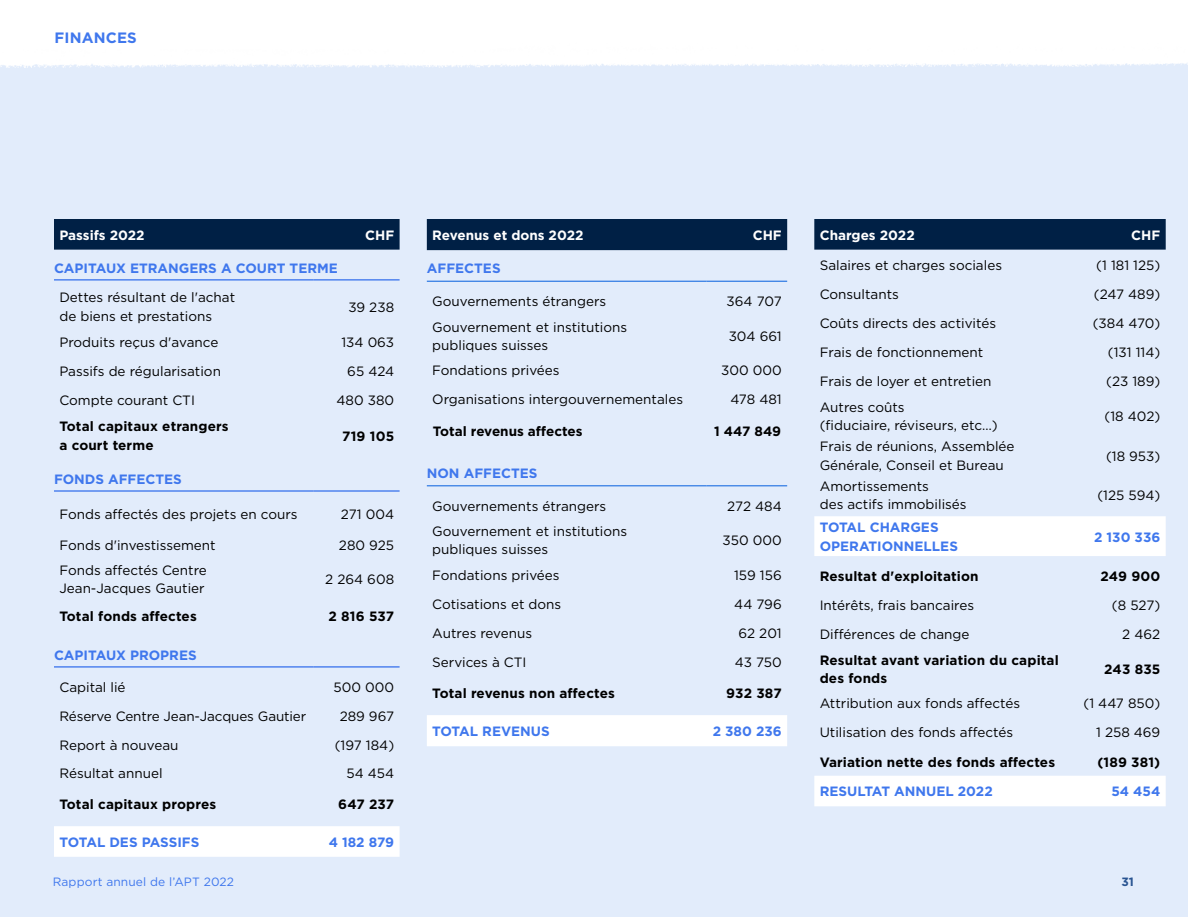
<style>
.page{position:relative;width:1188px;height:918px;background:#fff}
.page>*{position:absolute;margin:0;border:0;box-sizing:border-box;transform-origin:0 0}
.t1{font:700 15px "Gotham";letter-spacing:.01em;color:#3f77ed}
.t2{font:13.5px/18.1px "Gotham";color:#000}
.t3{font:700 13.5px/18.1px "Gotham";letter-spacing:.01em;color:#000}
.t4{font:700 13.5px/18.1px "Gotham";color:#3f77ed}
.t5{font:700 13.5px "Gotham";color:#fff}
.t6{font:12px "Gotham";letter-spacing:.01em;color:#3f77ed}
.t7{font:700 12px "Gotham";color:#285391}
</style>
<div class="page">
<div style="left:0;top:0;width:1188px;height:916px;background:#e2ecfb"></div>
<div style="left:0;top:0;width:1188px;height:68px;background:#fff"></div>
<div style="left:427px;top:219px;width:360px;height:31px;background:#002045"></div>
<div style="left:427px;top:715px;width:360px;height:31px;background:#fff"></div>
<hr style="left:427px;top:281px;width:279px;height:1px;background:#3f84e6">
<hr style="left:706px;top:281px;width:81px;height:1px;background:#3f84e6">
<hr style="left:427px;top:485px;width:279px;height:1px;background:#3f84e6">
<hr style="left:706px;top:485px;width:81px;height:1px;background:#3f84e6">
<div style="left:814px;top:219px;width:352px;height:31px;background:#002045"></div>
<svg style="left:814px;top:516px;width:352px;height:290px"></svg>
<div style="left:54px;top:219px;width:346px;height:31px;background:#002045"></div>
<div style="left:54px;top:826px;width:346px;height:31px;background:#fff"></div>
<hr style="left:54px;top:279px;width:259px;height:2px;background:#3f77ed">
<hr style="left:313px;top:279px;width:87px;height:2px;background:#3f77ed">
<hr style="left:54px;top:666px;width:259px;height:2px;background:#3f77ed">
<hr style="left:313px;top:666px;width:87px;height:2px;background:#3f77ed">
<hr style="left:54px;top:490px;width:259px;height:2px;background:#3f77ed">
<hr style="left:313px;top:490px;width:87px;height:2px;background:#3f77ed">
<p class="t1" style="left:55px;top:27px;width:84px">FINANCES</p>
<p class="t5" style="left:59px;top:226px;width:87px">Passifs 2022</p>
<p class="t5" style="left:365px;top:226px;width:31px">CHF</p>
<p class="t4" style="left:54px;top:259px;width:285px">CAPITAUX ETRANGERS A COURT TERME</p>
<p class="t2" style="left:59px;top:288px;width:177px">Dettes résultant de l'achat de biens et prestations</p>
<p class="t2" style="left:348px;top:297px;width:47px">39 238</p>
<p class="t2" style="left:59px;top:333px;width:160px">Produits reçus d'avance</p>
<p class="t2" style="left:341px;top:333px;width:54px">134 063</p>
<p class="t2" style="left:59px;top:362px;width:163px">Passifs de régularisation</p>
<p class="t2" style="left:347px;top:362px;width:48px">65 424</p>
<p class="t2" style="left:59px;top:391px;width:137px">Compte courant CTI</p>
<p class="t2" style="left:337px;top:391px;width:59px">480 380</p>
<p class="t3" style="left:59px;top:418px;width:171px">Total capitaux etrangers a court terme</p>
<p class="t3" style="left:342px;top:427px;width:54px">719 105</p>
<p class="t4" style="left:54px;top:470px;width:129px">FONDS AFFECTES</p>
<p class="t2" style="left:59px;top:505px;width:240px">Fonds affectés des projets en cours</p>
<p class="t2" style="left:341px;top:505px;width:55px">271 004</p>
<p class="t2" style="left:59px;top:536px;width:158px">Fonds d'investissement</p>
<p class="t2" style="left:339px;top:536px;width:57px">280 925</p>
<p class="t2" style="left:59px;top:561px;width:149px">Fonds affectés Centre<br>Jean-Jacques Gautier</p>
<p class="t2" style="left:325px;top:570px;width:70px">2 264 608</p>
<p class="t3" style="left:59px;top:607px;width:139px">Total fonds affectes</p>
<p class="t3" style="left:329px;top:607px;width:67px">2 816 537</p>
<p class="t4" style="left:54px;top:646px;width:144px">CAPITAUX PROPRES</p>
<p class="t2" style="left:59px;top:678px;width:68px">Capital lié</p>
<p class="t2" style="left:334px;top:678px;width:62px">500 000</p>
<p class="t2" style="left:59px;top:707px;width:248px">Réserve Centre Jean-Jacques Gautier</p>
<p class="t2" style="left:340px;top:707px;width:56px">289 967</p>
<p class="t2" style="left:59px;top:735px;width:121px">Report à nouveau</p>
<p class="t2" style="left:335px;top:735px;width:61px">(197 184)</p>
<p class="t2" style="left:59px;top:764px;width:105px">Résultat annuel</p>
<p class="t2" style="left:346px;top:764px;width:49px">54 454</p>
<p class="t3" style="left:59px;top:795px;width:158px">Total capitaux propres</p>
<p class="t3" style="left:338px;top:795px;width:57px">647 237</p>
<p class="t4" style="left:59px;top:833px;width:142px">TOTAL DES PASSIFS</p>
<p class="t4" style="left:329px;top:833px;width:67px">4 182 879</p>
<p class="t5" style="left:432px;top:226px;width:153px">Revenus et dons 2022</p>
<p class="t5" style="left:753px;top:226px;width:31px">CHF</p>
<p class="t4" style="left:427px;top:260px;width:75px">AFFECTES</p>
<p class="t2" style="left:432px;top:292px;width:176px">Gouvernements étrangers</p>
<p class="t2" style="left:727px;top:292px;width:57px">364 707</p>
<p class="t2" style="left:432px;top:317px;width:197px">Gouvernement et institutions publiques suisses</p>
<p class="t2" style="left:729px;top:326px;width:55px">304 661</p>
<p class="t2" style="left:432px;top:361px;width:129px">Fondations privées</p>
<p class="t2" style="left:721px;top:361px;width:62px">300 000</p>
<p class="t2" style="left:432px;top:390px;width:252px">Organisations intergouvernementales</p>
<p class="t2" style="left:730px;top:390px;width:53px">478 481</p>
<p class="t3" style="left:433px;top:422px;width:151px">Total revenus affectes</p>
<p class="t3" style="left:714px;top:422px;width:68px">1 447 849</p>
<p class="t4" style="left:427px;top:464px;width:112px">NON AFFECTES</p>
<p class="t2" style="left:432px;top:497px;width:176px">Gouvernements étrangers</p>
<p class="t2" style="left:727px;top:497px;width:56px">272 484</p>
<p class="t2" style="left:432px;top:522px;width:197px">Gouvernement et institutions publiques suisses</p>
<p class="t2" style="left:723px;top:531px;width:61px">350 000</p>
<p class="t2" style="left:432px;top:565px;width:129px">Fondations privées</p>
<p class="t2" style="left:734px;top:565px;width:49px">159 156</p>
<p class="t2" style="left:432px;top:595px;width:131px">Cotisations et dons</p>
<p class="t2" style="left:734px;top:595px;width:49px">44 796</p>
<p class="t2" style="left:432px;top:624px;width:101px">Autres revenus</p>
<p class="t2" style="left:738px;top:624px;width:45px">62 201</p>
<p class="t2" style="left:432px;top:653px;width:96px">Services à CTI</p>
<p class="t2" style="left:735px;top:653px;width:49px">43 750</p>
<p class="t3" style="left:432px;top:684px;width:184px">Total revenus non affectes</p>
<p class="t3" style="left:726px;top:684px;width:57px">932 387</p>
<p class="t4" style="left:432px;top:722px;width:119px">TOTAL REVENUS</p>
<p class="t4" style="left:713px;top:722px;width:70px">2 380 236</p>
<p class="t5" style="left:820px;top:226px;width:97px">Charges 2022</p>
<p class="t5" style="left:1131px;top:226px;width:31px">CHF</p>
<p class="t2" style="left:820px;top:255px;width:184px">Salaires et charges sociales</p>
<p class="t2" style="left:1096px;top:255px;width:66px">(1 181 125)</p>
<p class="t2" style="left:820px;top:285px;width:81px">Consultants</p>
<p class="t2" style="left:1094px;top:285px;width:68px">(247 489)</p>
<p class="t2" style="left:820px;top:314px;width:178px">Coûts directs des activités</p>
<p class="t2" style="left:1093px;top:314px;width:69px">(384 470)</p>
<p class="t2" style="left:820px;top:343px;width:165px">Frais de fonctionnement</p>
<p class="t2" style="left:1108px;top:343px;width:54px">(131 114)</p>
<p class="t2" style="left:820px;top:372px;width:173px">Frais de loyer et entretien</p>
<p class="t2" style="left:1106px;top:372px;width:56px">(23 189)</p>
<p class="t2" style="left:820px;top:397px;width:180px">Autres coûts<br>(fiduciaire, réviseurs, etc…)</p>
<p class="t2" style="left:1105px;top:407px;width:57px">(18 402)</p>
<p class="t2" style="left:820px;top:437px;width:196px">Frais de réunions, Assemblée<br>Générale, Conseil et Bureau</p>
<p class="t2" style="left:1106px;top:446px;width:56px">(18 953)</p>
<p class="t2" style="left:820px;top:477px;width:148px">Amortissements<br>des actifs immobilisés</p>
<p class="t2" style="left:1097px;top:486px;width:64px">(125 594)</p>
<p class="t4" style="left:820px;top:519px;width:140px">TOTAL CHARGES<br>OPERATIONNELLES</p>
<p class="t4" style="left:1094px;top:528px;width:68px">2 130 336</p>
<p class="t3" style="left:820px;top:567px;width:160px">Resultat d'exploitation</p>
<p class="t3" style="left:1101px;top:567px;width:61px">249 900</p>
<p class="t2" style="left:820px;top:596px;width:156px">Intérêts, frais bancaires</p>
<p class="t2" style="left:1112px;top:596px;width:50px">(8 527)</p>
<p class="t2" style="left:820px;top:625px;width:151px">Différences de change</p>
<p class="t2" style="left:1122px;top:625px;width:40px">2 462</p>
<p class="t3" style="left:820px;top:651px;width:241px">Resultat avant variation du capital des fonds</p>
<p class="t3" style="left:1104px;top:660px;width:58px">243 835</p>
<p class="t2" style="left:820px;top:694px;width:202px">Attribution aux fonds affectés</p>
<p class="t2" style="left:1084px;top:694px;width:78px">(1 447 850)</p>
<p class="t2" style="left:820px;top:723px;width:195px">Utilisation des fonds affectés</p>
<p class="t2" style="left:1096px;top:723px;width:66px">1 258 469</p>
<p class="t3" style="left:820px;top:753px;width:237px">Variation nette des fonds affectes</p>
<p class="t3" style="left:1098px;top:753px;width:64px">(189 381)</p>
<p class="t4" style="left:820px;top:782px;width:175px">RESULTAT ANNUEL 2022</p>
<p class="t4" style="left:1111px;top:782px;width:50px">54 454</p>
<p class="t6" style="left:53px;top:874px;width:183px">Rapport annuel de l’APT 2022</p>
<p class="t7" style="left:1121px;top:873px;width:14px">31</p>
</div>
